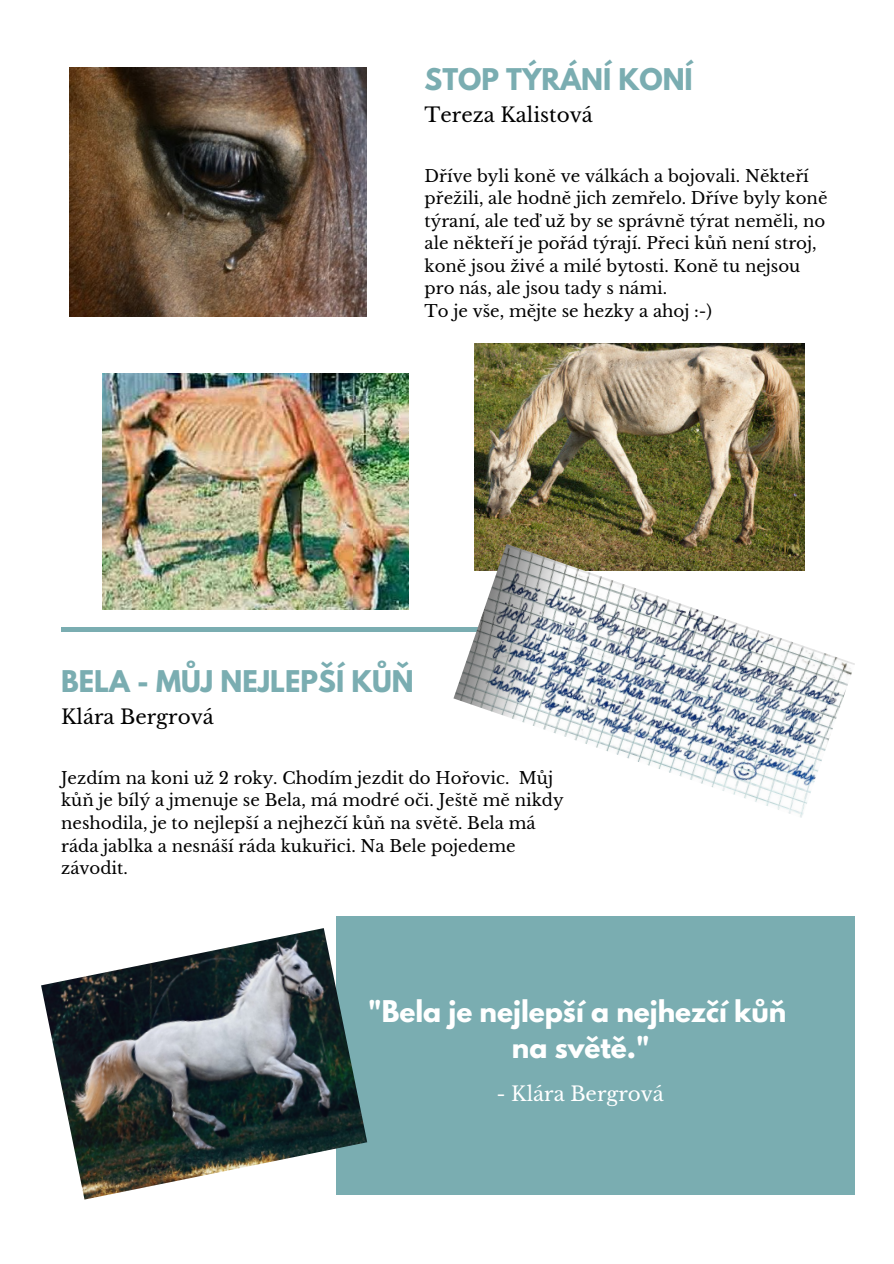
<style>
.page{position:relative;width:894px;height:1264px;background:#fff}
.page>*{position:absolute;margin:0;border:0;box-sizing:border-box;transform-origin:0 0}
.t1{font:700 26.55px "League Spartan";color:#fff}
.t2{font:700 26.55px "League Spartan";color:#7aadb1}
.t3{font:19.8px "Libre Baskerville";color:#000}
.t4{font:19.8px "Libre Baskerville";color:#fff}
.t5{font:16.5px/22.5px "Libre Baskerville";color:#000}
</style>
<div class="page">
<div style="left:336px;top:917px;width:518px;height:277px;background:#7aadb1"></div>
<div style="left:61px;top:627px;width:521px;height:5px;background:#7aadb1"></div>
<img style="left:41px;top:928px;width:326px;height:271px">
<img style="left:474px;top:343px;width:330px;height:201px">
<img style="left:69px;top:68px;width:297px;height:248px">
<img style="left:103px;top:373px;width:305px;height:237px">
<img style="left:453px;top:544px;width:401px;height:274px">
<p class="t2" style="left:424px;top:66px;width:269px">STOP TÝRÁNÍ KONÍ</p>
<p class="t3" style="left:424px;top:102px;width:170px">Tereza Kalistová</p>
<p class="t5" style="left:424px;top:165px;width:404px">Dříve byli koně ve válkách a bojovali. Někteří přežili, ale hodně jich zemřelo. Dříve byly koně týraní, ale teď už by se správně týrat neměli, no ale někteří je pořád týrají. Přeci kůň není stroj, koně jsou živé a milé bytosti. Koně tu nejsou pro nás, ale jsou tady s námi.</p>
<p class="t5" style="left:424px;top:300px;width:289px">To je vše, mějte se hezky a ahoj :-)</p>
<p class="t2" style="left:61px;top:668px;width:354px">BELA - MŮJ NEJLEPŠÍ KŮŇ</p>
<p class="t3" style="left:61px;top:704px;width:154px">Klára Bergrová</p>
<p class="t5" style="left:61px;top:766px;width:504px">Jezdím na koni už 2 roky. Chodím jezdit do Hořovic. Můj kůň je bílý a jmenuje se Bela, má modré oči. Ještě mě nikdy neshodila, je to nejlepší a nejhezčí kůň na světě. Bela má ráda jablka a nesnáší ráda kukuřici. Na Bele pojedeme závodit.</p>
<p class="t1" style="left:368px;top:998px;width:419px">"Bela je nejlepší a nejhezčí kůň</p>
<p class="t1" style="left:511px;top:1034px;width:139px">na světě."</p>
<p class="t4" style="left:496px;top:1082px;width:169px">- Klára Bergrová</p>
</div>
